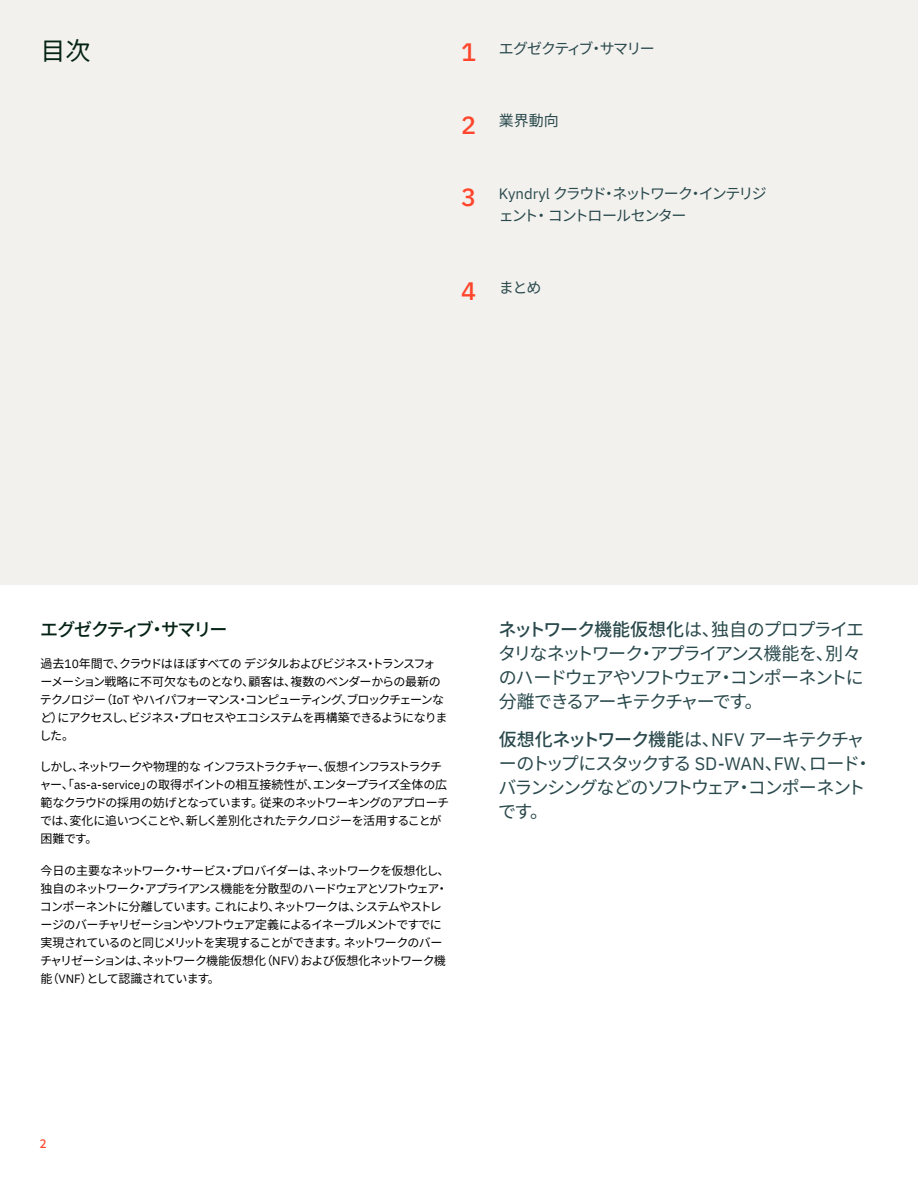
<style>
.page{position:relative;width:918px;height:1188px;background:#fff}
.page>*{position:absolute;margin:0;border:0;box-sizing:border-box;transform-origin:0 0}
.t1{font:25.2px "Noto Sans CJ Kjp";color:#042315}
.t2{font:18px/24px "Noto Sans CJ Kjp";letter-spacing:-.095em;color:#2a494c}
.t3{font:500 18px "Noto Sans JP";letter-spacing:-.055em;color:#2a494c}
.t4{font:500 18px "Noto Sans JP";letter-spacing:-.115em;color:#042315}
.t5{font:15px/21.8px "Noto Sans CJ Kjp";letter-spacing:-.095em;color:#2a494c}
.t6{font:15px "Noto Sans CJ Kjp";letter-spacing:-.115em;color:#2a494c}
.t7{font:12px/18px "Noto Sans CJ Kjp";letter-spacing:-.08em;color:#000}
.t8{font:500 12px "Noto Sans JP";color:#ff462d}
.s1{font-family:"IBM Plex Sans";font-weight:500;font-size:25.2px;color:#ff462d}
.s2{font-family:"IBM Plex Sans"}
.s3{font-family:"Noto Sans CJ Kjp";font-weight:400}
.s4{font-family:"IBM Plex Sans";font-weight:400}
</style>
<div class="page">
<div style="left:0;top:0;width:918px;height:585px;background:#f2f1ee"></div>
<h1 class="t1" style="left:40px;top:37px;width:52px">目次</h1>
<p class="t6" style="left:461px;top:40px;width:195px"><span class="s1">1</span> エグゼクティブ・サマリー</p>
<p class="t5" style="left:461px;top:110px;width:99px"><span class="s1">2</span> 業界動向</p>
<p class="t5" style="left:499px;top:183px;width:270px;text-indent:-38px"><span class="s1">3</span> <span class="s2">Kyndryl</span> クラウド・ネットワーク・インテリジェント・コントロールセンター</p>
<p class="t5" style="left:461px;top:277px;width:82px"><span class="s1">4</span> まとめ</p>
<h2 class="t4" style="left:40px;top:620px;width:189px">エグゼクティブ・サマリー</h2>
<p class="t7" style="left:40px;top:655px;width:409px">過去<span class="s2">10</span>年間で、クラウドはほぼすべてのデジタルおよびビジネス・トランスフォーメーション戦略に不可欠なものとなり、顧客は、複数のベンダーからの最新のテクノロジー（<span class="s2">IoT</span> やハイパフォーマンス・コンピューティング、ブロックチェーンなど）にアクセスし、ビジネス・プロセスやエコシステムを再構築できるようになりました。</p>
<p class="t7" style="left:39px;top:758px;width:411px">しかし、ネットワークや物理的なインフラストラクチャー、仮想インフラストラクチャー、「<span class="s2">as-a-service</span>」の取得ポイントの相互接続性が、エンタープライズ全体の広範なクラウドの採用の妨げとなっています。従来のネットワーキングのアプローチでは、変化に追いつくことや、新しく差別化されたテクノロジーを活用することが困難です。</p>
<p class="t7" style="left:40px;top:862px;width:411px">今日の主要なネットワーク・サービス・プロバイダーは、ネットワークを仮想化し、独自のネットワーク・アプライアンス機能を分散型のハードウェアとソフトウェア・コンポーネントに分離しています。これにより、ネットワークは、システムやストレージのバーチャリゼーションやソフトウェア定義によるイネーブルメントですでに実現されているのと同じメリットを実現することができます。ネットワークのバーチャリゼーションは、ネットワーク機能仮想化（<span class="s2">NFV</span>）および仮想化ネットワーク機能（<span class="s2">VNF</span>）として認識されています。</p>
<h2 class="t3" style="left:499px;top:620px;width:367px">ネットワーク機能仮想化<span class="s3">は、独自のプロプライエ</span></h2>
<h2 class="t2" style="left:498px;top:642px;width:367px">タリなネットワーク・アプライアンス機能を、別々のハードウェアやソフトウェア・コンポーネントに分離できるアーキテクチャーです。</h2>
<h2 class="t3" style="left:499px;top:729px;width:367px">仮想化ネットワーク機能<span class="s3">は、</span><span class="s4">NFV</span> <span class="s3">アーキテクチャ</span></h2>
<h2 class="t2" style="left:498px;top:752px;width:375px">ーのトップにスタックする <span class="s2">SD-WAN</span>、<span class="s2">FW</span>、ロード・バランシングなどのソフトウェア・コンポーネントです。</h2>
<p class="t8" style="left:40px;top:1136px;width:8px">2</p>
</div>
